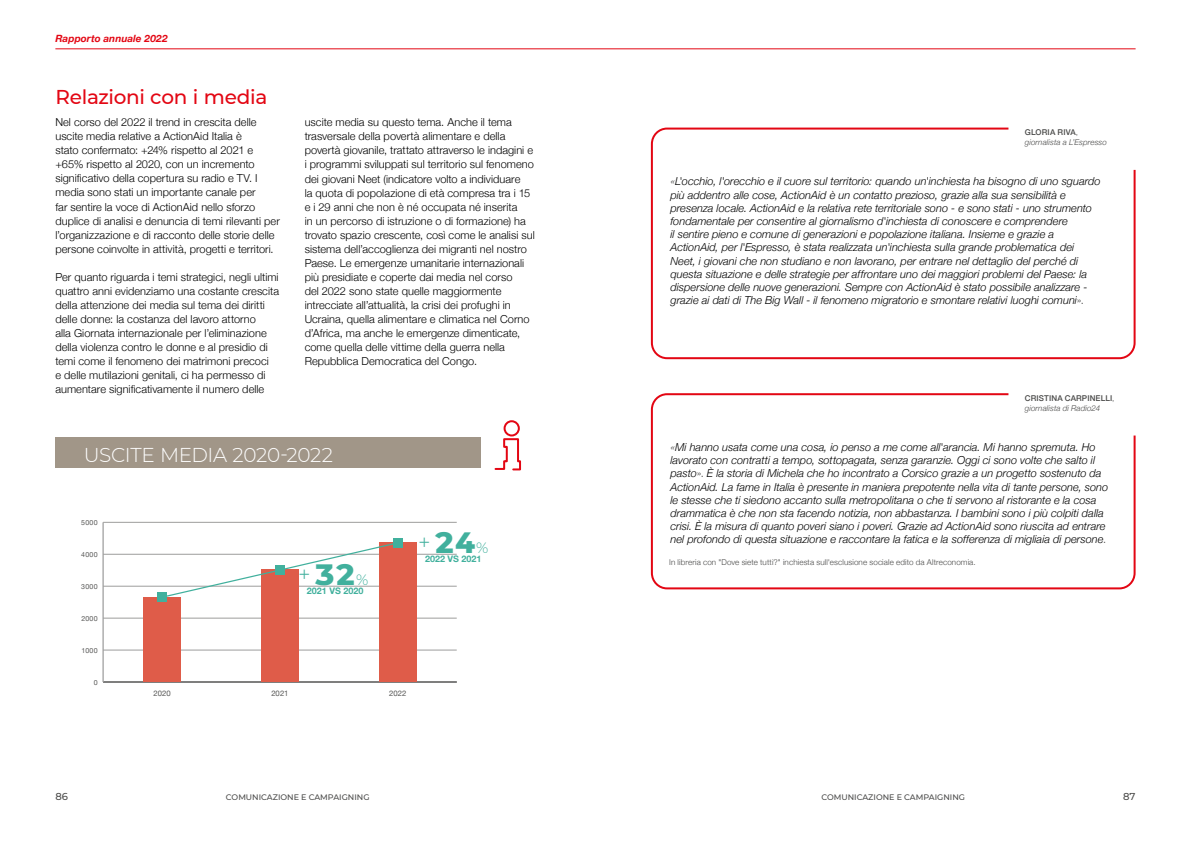
<style>
.page{position:relative;width:1191px;height:842px;background:#fff}
.page>*{position:absolute;margin:0;border:0;box-sizing:border-box;transform-origin:0 0}
.t1{font:800 30px "Montserrat";color:#41b09d}
.t2{font:300 20px "Montserrat";letter-spacing:-.02em;color:#fff}
.t3{font:500 20px "Montserrat";letter-spacing:-.015em;color:#e30613}
.t4{font:300 11px/14px "Helvetica Neue";letter-spacing:.005em;color:#000}
.t5{font:italic 300 11px/13.2px "Helvetica Neue";letter-spacing:.005em;color:#000}
.t6{font:italic 700 10px "Helvetica Neue";letter-spacing:.005em;color:#e30613}
.t7{font:500 10px "Montserrat";color:#4a4a49}
.t8{font:700 9px "Helvetica Neue";color:#41b09d}
.t9{font:300 8px "Helvetica Neue";letter-spacing:.015em;color:#4a4a49}
.t10{font:italic 300 8px/9.6px "Helvetica Neue";letter-spacing:.015em;color:#4a4a49}
.t11{font:500 8px "Montserrat";color:#4a4a49}
.t12{font:7.7px "Helvetica Neue";color:#575756}
.t13{font:7px "Helvetica Neue";letter-spacing:.04em;color:#575756}
.s1{font-weight:300;font-size:22px}
.s2{font-weight:300;font-size:15px}
.s3{font-weight:500;font-style:normal}
.s4{font-style:normal}
.s5{color:#4a4a49}
.s6{font-style:normal;color:#4a4a49}
</style>
<div class="page">
<hr style="left:55px;top:48px;width:1080px;height:1px;background:#e30613">
<svg style="left:650px;top:127px;width:486px;height:233px"></svg>
<svg style="left:650px;top:393px;width:486px;height:197px"></svg>
<div style="left:55px;top:437px;width:426px;height:30px;background:#a19688"></div>
<svg style="left:494px;top:420px;width:28px;height:51px"></svg>
<hr style="left:103px;top:681px;width:354px;height:2px;background:#000">
<hr style="left:102px;top:522px;width:2px;height:160px;background:#9d9d9c">
<hr style="left:103px;top:682px;width:354px;height:1px;background:#9d9d9c">
<hr style="left:103px;top:650px;width:354px;height:1px;background:#9d9d9c">
<hr style="left:103px;top:618px;width:354px;height:1px;background:#9d9d9c">
<hr style="left:103px;top:586px;width:354px;height:1px;background:#9d9d9c">
<hr style="left:103px;top:554px;width:354px;height:1px;background:#9d9d9c">
<hr style="left:103px;top:522px;width:354px;height:1px;background:#9d9d9c">
<div style="left:143px;top:597px;width:38px;height:85px;background:#df5c49"></div>
<div style="left:261px;top:570px;width:38px;height:112px;background:#df5c49"></div>
<div style="left:379px;top:543px;width:38px;height:139px;background:#df5c49"></div>
<div style="left:158px;top:593px;width:9px;height:9px;background:#41b09d"></div>
<div style="left:393px;top:538px;width:9px;height:9px;background:#41b09d"></div>
<svg style="left:161px;top:542px;width:238px;height:55px"></svg>
<p class="t6" style="left:55px;top:31px;width:114px">Rapporto annuale 2022</p>
<h2 class="t3" style="left:55px;top:82px;width:213px">RELAZIONI CON I MEDIA</h2>
<p class="t4" style="left:55px;top:115px;width:226px">Nel corso del 2022 il trend in crescita delle uscite media relative a ActionAid Italia è<br>stato confermato: +24% rispetto al 2021 e +65% rispetto al 2020, con un incremento significativo della copertura su radio e TV. I media sono stati un importante canale per<br>far sentire la voce di ActionAid nello sforzo duplice di analisi e denuncia di temi rilevanti per l’organizzazione e di racconto delle storie delle persone coinvolte in attività, progetti e territori.</p>
<p class="t4" style="left:55px;top:269px;width:225px">Per quanto riguarda i temi strategici, negli ultimi quattro anni evidenziamo una costante crescita della attenzione dei media sul tema dei diritti delle donne: la costanza del lavoro attorno<br>alla Giornata internazionale per l’eliminazione della violenza contro le donne e al presidio di temi come il fenomeno dei matrimoni precoci<br>e delle mutilazioni genitali, ci ha permesso di aumentare significativamente il numero delle</p>
<p class="t4" style="left:305px;top:115px;width:231px">uscite media su questo tema. Anche il tema trasversale della povertà alimentare e della povertà giovanile, trattato attraverso le indagini e i programmi sviluppati sul territorio sul fenomeno dei giovani Neet (indicatore volto a individuare<br>la quota di popolazione di età compresa tra i 15 e i 29 anni che non è né occupata né inserita<br>in un percorso di istruzione o di formazione) ha trovato spazio crescente, così come le analisi sul sistema dell’accoglienza dei migranti nel nostro Paese. Le emergenze umanitarie internazionali più presidiate e coperte dai media nel corso<br>del 2022 sono state quelle maggiormente intrecciate all’attualità, la crisi dei profughi in Ucraina, quella alimentare e climatica nel Corno d’Africa, ma anche le emergenze dimenticate, come quella delle vittime della guerra nella Repubblica Democratica del Congo.</p>
<h2 class="t2" style="left:84px;top:441px;width:251px">USCITE MEDIA 2020-2022</h2>
<p class="t13" style="left:81px;top:518px;width:18px">5000</p>
<p class="t13" style="left:81px;top:550px;width:18px">4000</p>
<p class="t13" style="left:81px;top:582px;width:18px">3000</p>
<p class="t13" style="left:81px;top:614px;width:18px">2000</p>
<p class="t13" style="left:82px;top:646px;width:17px">1000</p>
<p class="t13" style="left:94px;top:678px;width:5px">0</p>
<h1 class="t1" style="left:298px;top:552px;width:72px"><span class="s1">+</span> 32<span class="s2">%</span></h1>
<p class="t8" style="left:307px;top:583px;width:58px">2021 VS 2020</p>
<h1 class="t1" style="left:418px;top:521px;width:72px"><span class="s1">+</span> 24<span class="s2">%</span></h1>
<p class="t8" style="left:425px;top:552px;width:58px">2022 VS 2021</p>
<p class="t12" style="left:153px;top:687px;width:19px">2020</p>
<p class="t12" style="left:271px;top:687px;width:19px">2021</p>
<p class="t12" style="left:389px;top:687px;width:19px">2022</p>
<p class="t10" style="left:1024px;top:127px;width:84px"><span class="s3">GLORIA RIVA</span><span class="s4">, </span>giornalista a L’Espresso</p>
<p class="t5" style="left:670px;top:174px;width:431px"><span class="s5">«</span>L'occhio, l'orecchio e il cuore sul territorio: quando un'inchiesta ha bisogno di uno sguardo più addentro alle cose, ActionAid è un contatto prezioso, grazie alla sua sensibilità e presenza locale. ActionAid e la relativa rete territoriale sono - e sono stati - uno strumento fondamentale per consentire al giornalismo d'inchiesta di conoscere e comprendere<br>il sentire pieno e comune di generazioni e popolazione italiana. Insieme e grazie a ActionAid, per l'Espresso, è stata realizzata un'inchiesta sulla grande problematica dei Neet, i giovani che non studiano e non lavorano, per entrare nel dettaglio del perché di questa situazione e delle strategie per affrontare uno dei maggiori problemi del Paese: la dispersione delle nuove generazioni. Sempre con ActionAid è stato possibile analizzare - grazie ai dati di The Big Wall - il fenomeno migratorio e smontare relativi luoghi comuni<span class="s6">».</span></p>
<p class="t10" style="left:1024px;top:393px;width:91px"><span class="s3">CRISTINA CARPINELLI</span><span class="s4">, </span>giornalista di Radio24</p>
<p class="t5" style="left:670px;top:440px;width:439px"><span class="s5">«</span>Mi hanno usata come una cosa, io penso a me come all'arancia. Mi hanno spremuta. Ho lavorato con contratti a tempo, sottopagata, senza garanzie. Oggi ci sono volte che salto il pasto<span class="s6">».</span> È la storia di Michela che ho incontrato a Corsico grazie a un progetto sostenuto da ActionAid. La fame in Italia è presente in maniera prepotente nella vita di tante persone, sono le stesse che ti siedono accanto sulla metropolitana o che ti servono al ristorante e la cosa drammatica è che non sta facendo notizia, non abbastanza. I bambini sono i più colpiti dalla crisi. È la misura di quanto poveri siano i poveri. Grazie ad ActionAid sono riuscita ad entrare nel profondo di questa situazione e raccontare la fatica e la sofferenza di migliaia di persone<span class="s6">.</span></p>
<p class="t9" style="left:669px;top:555px;width:308px">In libreria con "Dove siete tutti?" inchiesta sull'esclusione sociale edito da Altreconomia.</p>
<p class="t7" style="left:55px;top:789px;width:14px">86</p>
<p class="t7" style="left:1123px;top:789px;width:14px">87</p>
<p class="t11" style="left:226px;top:791px;width:144px">COMUNICAZIONE E CAMPAIG NI NG</p>
<p class="t11" style="left:821px;top:791px;width:144px">COMUNICAZIONE E CAMPAIG NI NG</p>
</div>
